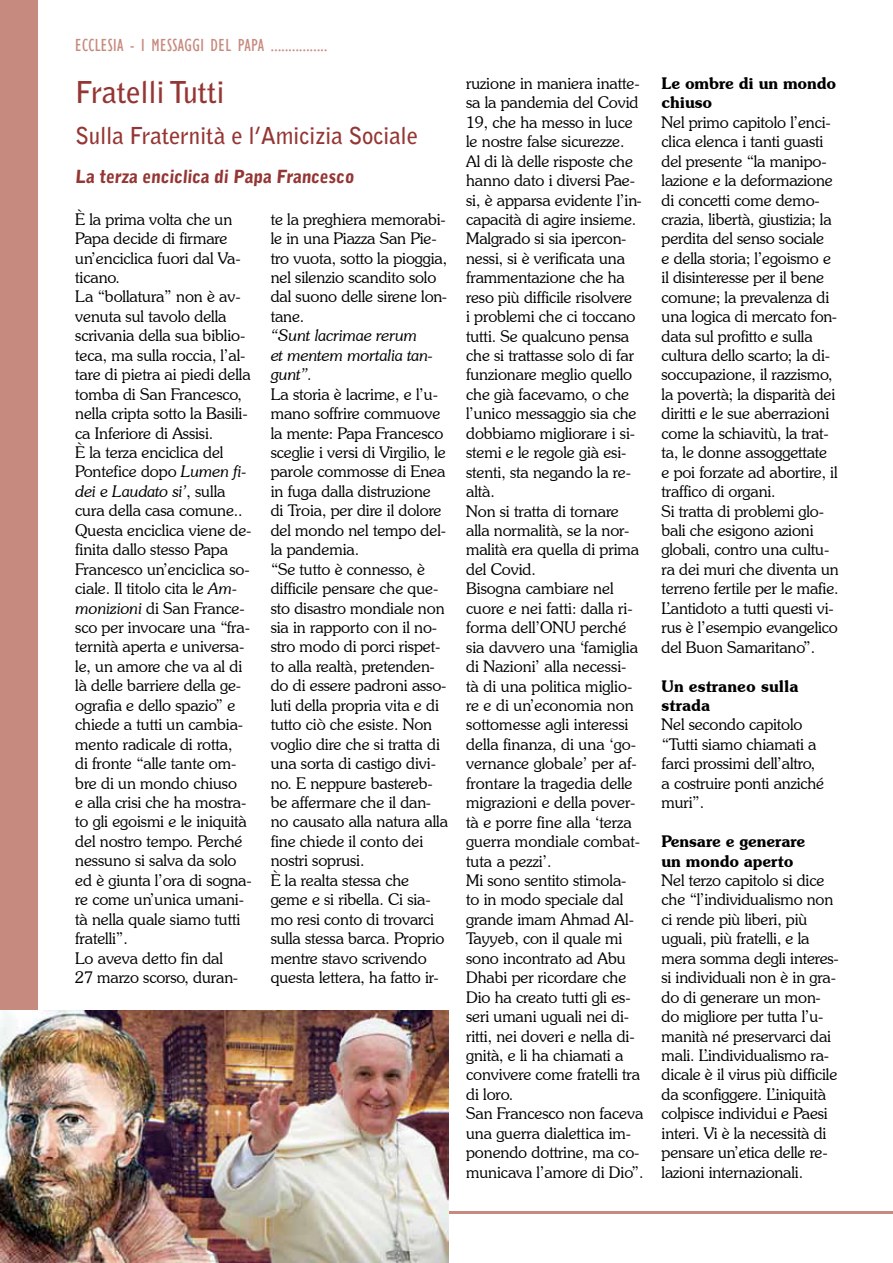
<style>
.page{position:relative;width:893px;height:1263px;background:#fff}
.page>*{position:absolute;margin:0;border:0;box-sizing:border-box;transform-origin:0 0}
.t1{font:700 30px "Bell Gothic Std";letter-spacing:-.01em;color:#943634}
.t2{font:700 23.25px "Bell Gothic Std";letter-spacing:-.01em;color:#943634}
.t3{font:condensed 18px "Gill Sans";letter-spacing:.02em;color:#c68a7e}
.t4{font:900 18px "Bell Gothic Std";color:#943634}
.t5{font:300 16.2px/19.5px "Souvenir IT Cby BT";letter-spacing:-.005em;color:#000}
.t6{font:600 16.2px/19.5px "Souvenir IT Cby BT";letter-spacing:-.01em;color:#000}
.t7{font:italic 300 16.2px/19.5px "Souvenir IT Cby BT";letter-spacing:-.005em;color:#000}
.s1{font-style:italic}
</style>
<div class="page">
<div style="left:0;top:0;width:38px;height:1263px;background:#c68a7e"></div>
<hr style="left:0;top:1212px;width:893px;height:2px;background:#c68a7e">
<img style="left:0;top:1010px;width:448px;height:253px">
<p class="t3" style="left:75px;top:37px;width:253px">ECCLESIA - I MESSAGGI DEL PAPA ................</p>
<h1 class="t1" style="left:75px;top:80px;width:151px">Fratelli Tutti</h1>
<h2 class="t2" style="left:75px;top:126px;width:344px">Sulla Fraternità e l’Amicizia Sociale</h2>
<p class="t4" style="left:75px;top:169px;width:282px">La terza enciclica di Papa Francesco</p>
<p class="t5" style="left:75px;top:211px;width:178px">È la prima volta che un<br>Papa decide di firmare un’enciclica fuori dal Va&shy;ticano.<br>La “bollatura” non è av&shy;venuta sul tavolo della scrivania della sua biblio&shy;teca, ma sulla roccia, l’al&shy;tare di pietra ai piedi della tomba di San Francesco, nella cripta sotto la Basili&shy;ca Inferiore di Assisi.<br>È la terza enciclica del<br>Pontefice dopo <span class="s1">Lumen fi&shy;dei</span> e <span class="s1">Laudato si’</span>, sulla cura della casa comune..<br>Questa enciclica viene de&shy;finita dallo stesso Papa<br>Francesco un’enciclica so&shy;ciale. Il titolo cita le <span class="s1">Am&shy;monizioni</span> di San France&shy;sco per invocare una “fra&shy;ternità aperta e universa&shy;le, un amore che va al di là delle barriere della ge&shy;ografia e dello spazio” e chiede a tutti un cambia&shy;mento radicale di rotta,<br>di fronte “alle tante om&shy;bre di un mondo chiuso<br>e alla crisi che ha mostra&shy;to gli egoismi e le iniquità del nostro tempo. Perché nessuno si salva da solo ed è giunta l’ora di sogna&shy;re come un’unica umani&shy;tà nella quale siamo tutti fratelli”.<br>Lo aveva detto fin dal<br>27 marzo scorso, duran-</p>
<p class="t5" style="left:271px;top:211px;width:178px">te la preghiera memorabi&shy;le in una Piazza San Pie&shy;tro vuota, sotto la pioggia, nel silenzio scandito solo dal suono delle sirene lon&shy;tane.</p>
<p class="t7" style="left:271px;top:327px;width:164px">“Sunt lacrimae rerum et mentem mortalia tan&shy;gunt”.</p>
<p class="t5" style="left:271px;top:385px;width:179px">La storia è lacrime, e l’u&shy;mano soffrire commuove la mente: Papa Francesco sceglie i versi di Virgilio, le parole commosse di Enea in fuga dalla distruzione<br>di Troia, per dire il dolore del mondo nel tempo del&shy;la pandemia.<br>“Se tutto è connesso, è difficile pensare che que&shy;sto disastro mondiale non sia in rapporto con il no&shy;stro modo di porci rispet&shy;to alla realtà, pretenden&shy;do di essere padroni asso&shy;luti della propria vita e di tutto ciò che esiste. Non voglio dire che si tratta di una sorta di castigo divi&shy;no. E neppure bastereb&shy;be affermare che il dan&shy;no causato alla natura alla fine chiede il conto dei nostri soprusi.<br>È la realta stessa che geme e si ribella. Ci sia&shy;mo resi conto di trovarci sulla stessa barca. Proprio mentre stavo scrivendo questa lettera, ha fatto ir-</p>
<p class="t5" style="left:466px;top:75px;width:179px">ruzione in maniera inatte&shy;sa la pandemia del Covid<br>19, che ha messo in luce le nostre false sicurezze.<br>Al di là delle risposte che hanno dato i diversi Pae&shy;si, è apparsa evidente l’in&shy;capacità di agire insieme.<br>Malgrado si sia ipercon&shy;nessi, si è verificata una frammentazione che ha reso più difficile risolvere<br>i problemi che ci toccano tutti. Se qualcuno pensa che si trattasse solo di far funzionare meglio quello che già facevamo, o che l’unico messaggio sia che dobbiamo migliorare i si&shy;stemi e le regole già esi&shy;stenti, sta negando la re&shy;altà.<br>Non si tratta di tornare alla normalità, se la nor&shy;malità era quella di prima del Covid.<br>Bisogna cambiare nel cuore e nei fatti: dalla ri&shy;forma dell’oNU perché sia davvero una ‘famiglia di Nazioni’ alla necessi-<br>tà di una politica miglio&shy;re e di un’economia non sottomesse agli interessi della finanza, di una ‘go&shy;vernance globale’ per af&shy;frontare la tragedia delle migrazioni e della pover&shy;tà e porre fine alla ‘terza guerra mondiale combat&shy;tuta a pezzi’.<br>Mi sono sentito stimola&shy;to in modo speciale dal grande imam Ahmad Al-<br>Tayyeb, con il quale mi sono incontrato ad Abu<br>Dhabi per ricordare che<br>Dio ha creato tutti gli es&shy;seri umani uguali nei di&shy;ritti, nei doveri e nella di&shy;gnità, e li ha chiamati a convivere come fratelli tra di loro.<br>San Francesco non faceva una guerra dialettica im&shy;ponendo dottrine, ma co&shy;municava l’amore di Dio”.</p>
<p class="t6" style="left:662px;top:75px;width:176px">Le ombre di un mondo chiuso</p>
<p class="t5" style="left:662px;top:114px;width:179px">Nel primo capitolo l’enci&shy;clica elenca i tanti guasti del presente “la manipo&shy;lazione e la deformazione di concetti come demo&shy;crazia, libertà, giustizia; la perdita del senso sociale<br>e della storia; l’egoismo e il disinteresse per il bene comune; la prevalenza di una logica di mercato fon&shy;data sul profitto e sulla cultura dello scarto; la di&shy;soccupazione, il razzismo, la povertà; la disparità dei diritti e le sue aberrazioni come la schiavitù, la trat&shy;ta, le donne assoggettate e poi forzate ad abortire, il traffico di organi.<br>Si tratta di problemi glo&shy;bali che esigono azioni globali, contro una cultu&shy;ra dei muri che diventa un terreno fertile per le mafie.<br>L’antidoto a tutti questi vi&shy;rus è l’esempio evangelico del Buon Samaritano”.</p>
<p class="t6" style="left:662px;top:677px;width:139px">Un estraneo sulla strada</p>
<p class="t5" style="left:662px;top:716px;width:164px">Nel secondo capitolo “Tutti siamo chiamati a farci prossimi dell’altro, a costruire ponti anziché muri”.</p>
<p class="t6" style="left:662px;top:833px;width:145px">Pensare e generare un mondo aperto</p>
<p class="t5" style="left:662px;top:872px;width:179px">Nel terzo capitolo si dice che “l’individualismo non ci rende più liberi, più uguali, più fratelli, e la mera somma degli interes&shy;si individuali non è in gra&shy;do di generare un mon&shy;do migliore per tutta l’u&shy;manità né preservarci dai mali. L’individualismo ra&shy;dicale è il virus più difficile da sconfiggere. L’iniquità colpisce individui e Paesi interi. Vi è la necessità di pensare un’etica delle re&shy;lazioni internazionali.</p>
</div>
